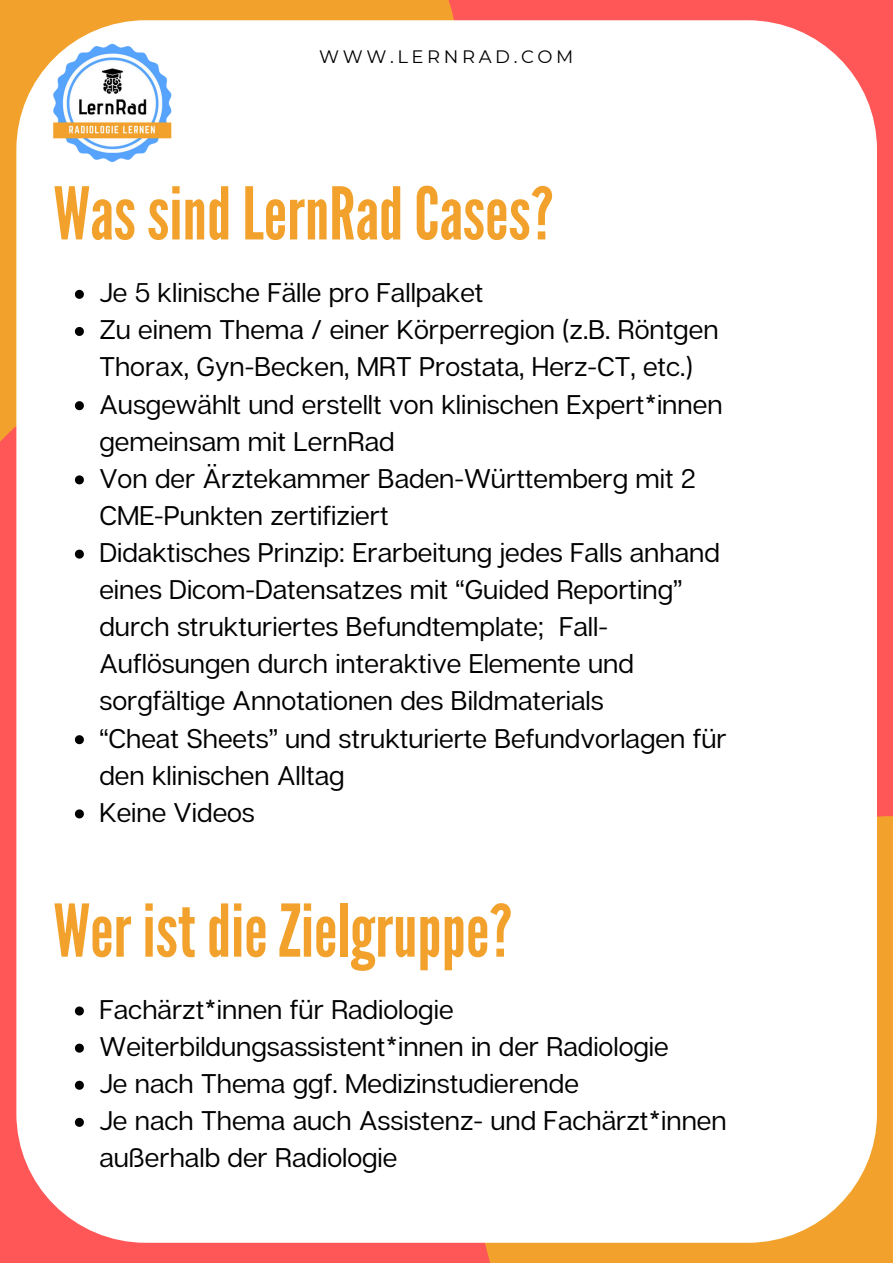
<style>
.page{position:relative;width:893px;height:1264px;background:#fff}
.page>*{position:absolute;margin:0;border:0;box-sizing:border-box;transform-origin:0 0}
.t1{font:72.45px "League Gothic";color:#f2a22c}
.t2{font:27px/37px "Articulat CF";color:#000}
.t3{font:18px "Montserrat";letter-spacing:.2em;color:#000}
</style>
<div class="page">
<div style="left:0;top:0;width:892px;height:1262px;background:#ff5757"></div>
<div style="left:0;top:0;width:454px;height:442px;background:#f2a22c"></div>
<svg style="left:461px;top:814px;width:431px;height:448px;background:#f3a73f"></svg>
<div style="left:16px;top:20px;width:860px;height:1222px;background:#fff;border-radius:129px"></div>
<img style="left:30px;top:20px;width:165px;height:143px">
<svg style="left:75px;top:290px;width:9px;height:9px"></svg>
<svg style="left:75px;top:327px;width:9px;height:9px"></svg>
<svg style="left:75px;top:401px;width:9px;height:9px"></svg>
<svg style="left:75px;top:475px;width:9px;height:9px"></svg>
<svg style="left:75px;top:549px;width:9px;height:9px"></svg>
<svg style="left:75px;top:735px;width:9px;height:9px"></svg>
<svg style="left:75px;top:809px;width:9px;height:9px"></svg>
<svg style="left:75px;top:1006px;width:9px;height:9px"></svg>
<svg style="left:75px;top:1043px;width:9px;height:9px"></svg>
<svg style="left:75px;top:1080px;width:9px;height:9px"></svg>
<svg style="left:75px;top:1117px;width:9px;height:9px"></svg>
<p class="t3" style="left:319px;top:44px;width:256px">WWW.LERNRAD.COM</p>
<h1 class="t1" style="left:54px;top:170px;width:501px">Was sind LernRad Cases?</h1>
<p class="t2" style="left:99px;top:275px;width:628px">Je 5 klinische Fälle pro Fallpaket<br>Zu einem Thema / einer Körperregion (z.B. Röntgen Thorax, Gyn-Becken, MRT Prostata, Herz-CT, etc.)<br>Ausgewählt und erstellt von klinischen Expert*innen gemeinsam mit LernRad<br>Von der Ärztekammer Baden-Württemberg mit 2<br>CME-Punkten zertifiziert<br>Didaktisches Prinzip: Erarbeitung jedes Falls anhand eines Dicom-Datensatzes mit “Guided Reporting” durch strukturiertes Befundtemplate; Fall-Auflösungen durch interaktive Elemente und sorgfältige Annotationen des Bildmaterials<br>“Cheat Sheets” und strukturierte Befundvorlagen für den klinischen Alltag<br>Keine Videos</p>
<h1 class="t1" style="left:54px;top:887px;width:460px">Wer ist die Zielgruppe?</h1>
<p class="t2" style="left:99px;top:991px;width:628px">Fachärzt*innen für Radiologie Weiterbildungsassistent*innen in der Radiologie<br>Je nach Thema ggf. Medizinstudierende<br>Je nach Thema auch Assistenz- und Fachärzt*innen außerhalb der Radiologie</p>
</div>
